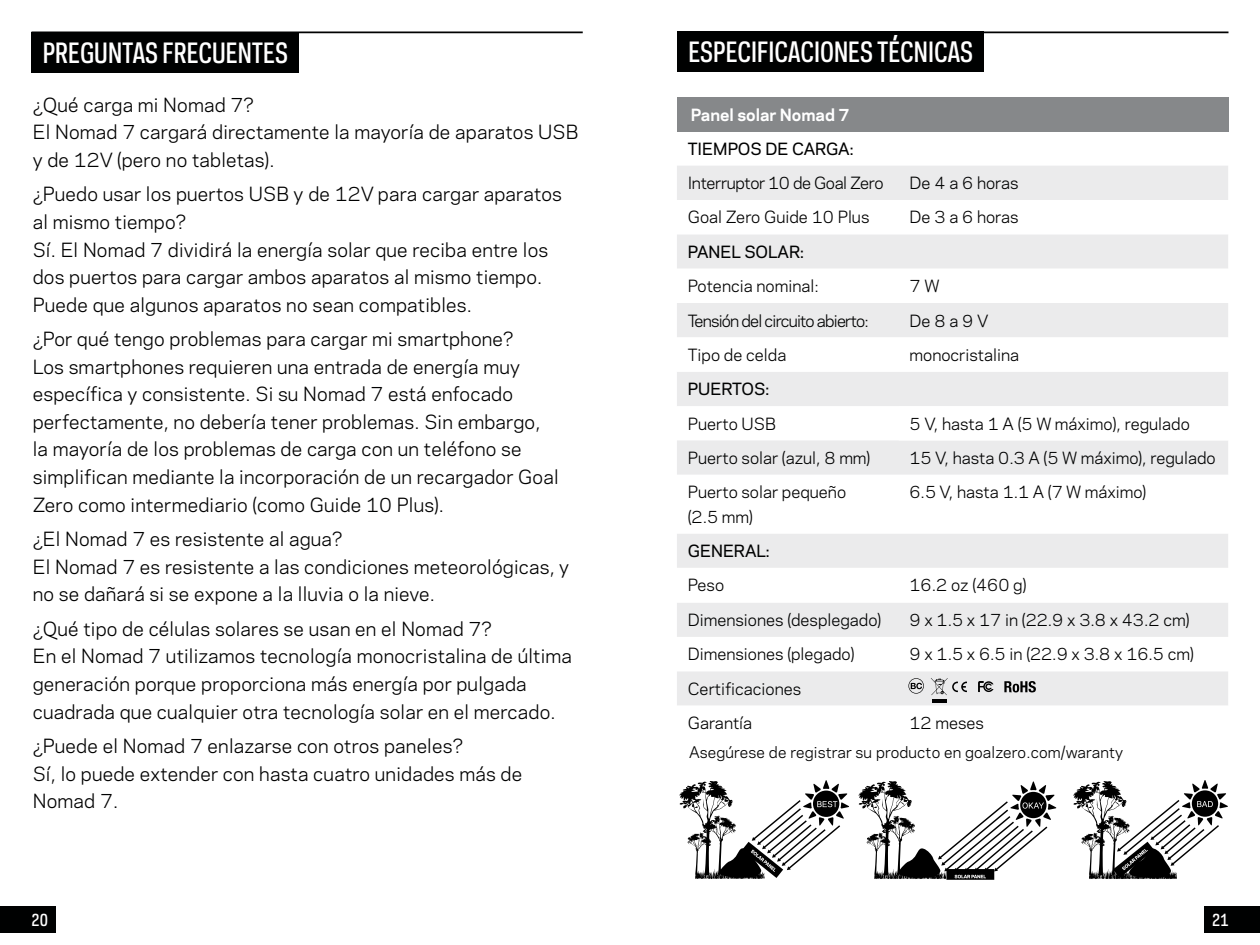
<style>
.page{position:relative;width:1260px;height:945px;background:#fff}
.page>*{position:absolute;margin:0;border:0;box-sizing:border-box;transform-origin:0 0}
.t1{font:500 26.25px "Galaxie Polaris Condensed";color:#fff}
.t2{font:18.2px/27.7px "Galaxie Polaris";letter-spacing:.01em;color:#000101}
.t3{font:15.75px/24.5px "Galaxie Polaris";color:#000101}
.t4{font:500 15.75px "Galaxie Polaris";color:#000101}
.t5{font:15.75px "Galaxie Polaris";letter-spacing:-.05em;color:#000101}
.t6{font:15.75px "Galaxie Polaris";letter-spacing:-.025em;color:#000101}
.t7{font:700 15.75px "Galaxie Polaris";color:#fff}
.t8{font:500 15.75px "Galaxie Polaris Condensed";color:#fff}
.t9{font:14.7px "Galaxie Polaris";letter-spacing:.01em;color:#000101}
</style>
<div class="page">
<div style="left:0;top:906px;width:55px;height:27px;background:#000101"></div>
<div style="left:1205px;top:906px;width:55px;height:27px;background:#000101"></div>
<div style="left:32px;top:33px;width:267px;height:40px;background:#000101"></div>
<hr style="left:32px;top:32px;width:551px;height:1px;background:#000101">
<div style="left:677px;top:32px;width:307px;height:40px;background:#000101"></div>
<hr style="left:677px;top:32px;width:551px;height:1px;background:#000101">
<div style="left:677px;top:166px;width:551px;height:34px;background:#ebebec"></div>
<svg style="left:677px;top:235px;width:551px;height:470px;fill:#f3f3f4"></svg>
<div style="left:677px;top:97px;width:551px;height:35px;background:#86888a"></div>
<div style="left:946px;top:869px;width:48px;height:11px;background:#333"></div>
<svg style="left:679px;top:780px;width:170px;height:99px"></svg>
<svg style="left:858px;top:781px;width:199px;height:98px"></svg>
<svg style="left:1073px;top:780px;width:155px;height:99px"></svg>
<svg style="left:908px;top:678px;width:16px;height:16px"></svg>
<svg style="left:978px;top:681px;width:16px;height:11px"></svg>
<svg style="left:1004px;top:681px;width:32px;height:11px"></svg>
<svg style="left:931px;top:678px;width:36px;height:17px"></svg>
<hr style="left:932px;top:700px;width:15px;height:3px;background:#000">
<h1 class="t1" style="left:43px;top:35px;width:247px">PREGUNTAS FRECUENTES</h1>
<h1 class="t1" style="left:688px;top:34px;width:286px">ESPECIFICACIONES TÉCNICAS</h1>
<p class="t2" style="left:33px;top:90px;width:547px">¿Qué carga mi Nomad 7?<br>El Nomad 7 cargará directamente la mayoría de aparatos USB y de 12V (pero no tabletas).</p>
<p class="t2" style="left:33px;top:180px;width:531px">¿Puedo usar los puertos USB y de 12V para cargar aparatos al mismo tiempo?<br>Sí. El Nomad 7 dividirá la energía solar que reciba entre los dos puertos para cargar ambos aparatos al mismo tiempo.<br>Puede que algunos aparatos no sean compatibles.</p>
<p class="t2" style="left:33px;top:324px;width:527px">¿Por qué tengo problemas para cargar mi smartphone?<br>Los smartphones requieren una entrada de energía muy específica y consistente. Si su Nomad 7 está enfocado perfectamente, no debería tener problemas. Sin embargo, la mayoría de los problemas de carga con un teléfono se simplifican mediante la incorporación de un recargador Goal Zero como intermediario (como Guide 10 Plus).</p>
<p class="t2" style="left:33px;top:524px;width:538px">¿El Nomad 7 es resistente al agua?<br>El Nomad 7 es resistente a las condiciones meteorológicas, y no se dañará si se expone a la lluvia o la nieve.</p>
<p class="t2" style="left:33px;top:614px;width:541px">¿Qué tipo de células solares se usan en el Nomad 7?<br>En el Nomad 7 utilizamos tecnología monocristalina de última generación porque proporciona más energía por pulgada cuadrada que cualquier otra tecnología solar en el mercado.</p>
<p class="t2" style="left:33px;top:731px;width:491px">¿Puede el Nomad 7 enlazarse con otros paneles?<br>Sí, lo puede extender con hasta cuatro unidades más de<br>Nomad 7.</p>
<p class="t7" style="left:691px;top:103px;width:160px">Panel solar Nomad 7</p>
<p class="t4" style="left:688px;top:137px;width:167px">TIEMPOS DE CARGA:</p>
<p class="t6" style="left:688px;top:171px;width:197px">Interruptor 10 de Goal Zero</p>
<p class="t3" style="left:910px;top:170px;width:111px">De 4 a 6 horas</p>
<p class="t3" style="left:688px;top:204px;width:183px">Goal Zero Guide 10 Plus</p>
<p class="t3" style="left:910px;top:204px;width:111px">De 3 a 6 horas</p>
<p class="t4" style="left:688px;top:240px;width:118px">PANEL SOLAR:</p>
<p class="t3" style="left:688px;top:273px;width:133px">Potencia nominal:</p>
<p class="t3" style="left:910px;top:273px;width:32px">7 W</p>
<p class="t5" style="left:688px;top:309px;width:183px">Tensión del circuito abierto:</p>
<p class="t3" style="left:910px;top:307px;width:80px">De 8 a 9 V</p>
<p class="t3" style="left:688px;top:342px;width:100px">Tipo de celda</p>
<p class="t3" style="left:910px;top:342px;width:111px">monocristalina</p>
<p class="t4" style="left:688px;top:377px;width:83px">PUERTOS:</p>
<p class="t3" style="left:688px;top:410px;width:90px">Puerto USB</p>
<p class="t3" style="left:910px;top:410px;width:282px">5 V, hasta 1 A (5 W máximo), regulado</p>
<p class="t3" style="left:688px;top:445px;width:184px">Puerto solar (azul, 8 mm)</p>
<p class="t3" style="left:910px;top:445px;width:308px">15 V, hasta 0.3 A (5 W máximo), regulado</p>
<p class="t3" style="left:688px;top:479px;width:160px">Puerto solar pequeño (2.5 mm)</p>
<p class="t3" style="left:910px;top:479px;width:238px">6.5 V, hasta 1.1 A (7 W máximo)</p>
<p class="t4" style="left:688px;top:539px;width:83px">GENERAL:</p>
<p class="t3" style="left:688px;top:572px;width:38px">Peso</p>
<p class="t3" style="left:910px;top:572px;width:118px">16.2 oz (460 g)</p>
<p class="t3" style="left:688px;top:607px;width:195px">Dimensiones (desplegado)</p>
<p class="t3" style="left:910px;top:607px;width:281px">9 x 1.5 x 17 in (22.9 x 3.8 x 43.2 cm)</p>
<p class="t3" style="left:688px;top:641px;width:168px">Dimensiones (plegado)</p>
<p class="t3" style="left:910px;top:641px;width:286px">9 x 1.5 x 6.5 in (22.9 x 3.8 x 16.5 cm)</p>
<p class="t3" style="left:688px;top:671px;width:115px;line-height:34.3px">Certificaciones<br>Garantía</p>
<p class="t3" style="left:910px;top:710px;width:76px">12 meses</p>
<p class="t9" style="left:689px;top:741px;width:436px">Asegúrese de registrar su producto en goalzero.com/waranty</p>
<p class="t8" style="left:32px;top:909px;width:18px">20</p>
<p class="t8" style="left:1212px;top:909px;width:18px">21</p>
</div>
